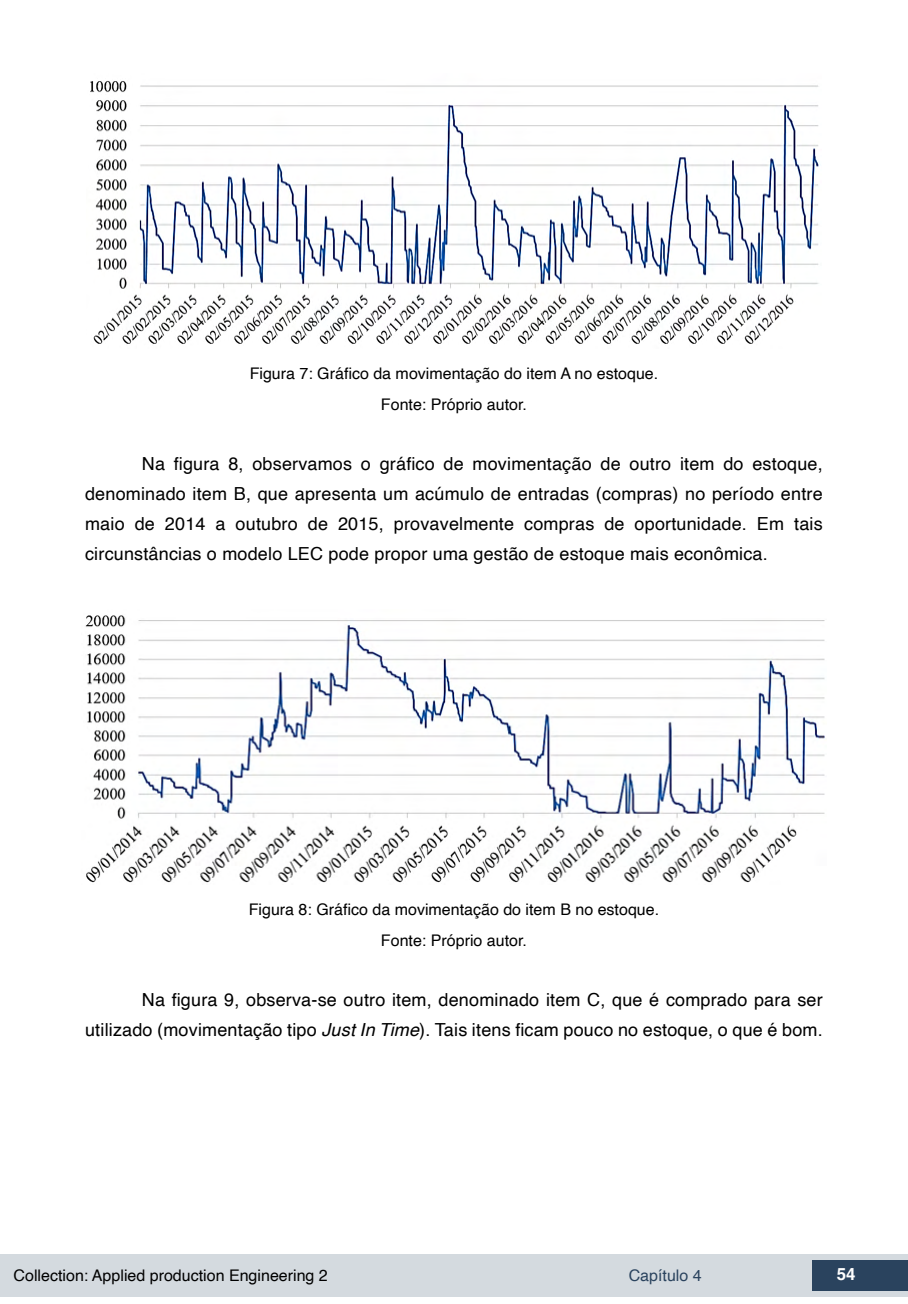
<style>
.page{position:relative;width:908px;height:1304px;background:#fff}
.page>*{position:absolute;margin:0;border:0;box-sizing:border-box;transform-origin:0 0}
.t1{font:18px/30px "Helvetica";letter-spacing:.01em;color:#000;text-align:justify}
.t2{font:700 16.8px "Helvetica";color:#fff}
.t3{font:16px/30.6px "Helvetica";color:#000;text-align:center}
.t4{font:16px "Helvetica";color:#2a435e}
.s1{font-style:italic}
</style>
<div class="page">
<div style="left:0;top:1254px;width:906px;height:43px;background:#d4dadf"></div>
<div style="left:812px;top:1261px;width:95px;height:30px;background:#2a435e"></div>
<img style="left:90px;top:81px;width:729px;height:263px">
<img style="left:85px;top:615px;width:740px;height:268px">
<p class="t3" style="left:249px;top:359px;width:410px">Figura 7: Gráfico da movimentação do item A no estoque.<br>Fonte: Próprio autor.</p>
<p class="t1" style="left:85px;top:449px;width:738px;text-indent:57px">Na figura 8, observamos o gráfico de movimentação de outro item do estoque, denominado item B, que apresenta um acúmulo de entradas (compras) no período entre maio de 2014 a outubro de 2015, provavelmente compras de oportunidade. Em tais circunstâncias o modelo LEC pode propor uma gestão de estoque mais econômica.</p>
<p class="t3" style="left:249px;top:895px;width:411px">Figura 8: Gráfico da movimentação do item B no estoque.<br>Fonte: Próprio autor.</p>
<p class="t1" style="left:85px;top:985px;width:738px;text-align:right">Na figura 9, observa-se outro item, denominado item C, que é comprado para ser utilizado (movimentação tipo <span class="s1">Just In Time</span>). Tais itens ficam pouco no estoque, o que é bom.</p>
<p class="t3" style="left:14px;top:1260px;width:315px">Collection: Applied production Engineering 2</p>
<p class="t4" style="left:628px;top:1263px;width:74px">Capítulo 4</p>
<p class="t2" style="left:836px;top:1264px;width:20px">54</p>
</div>
